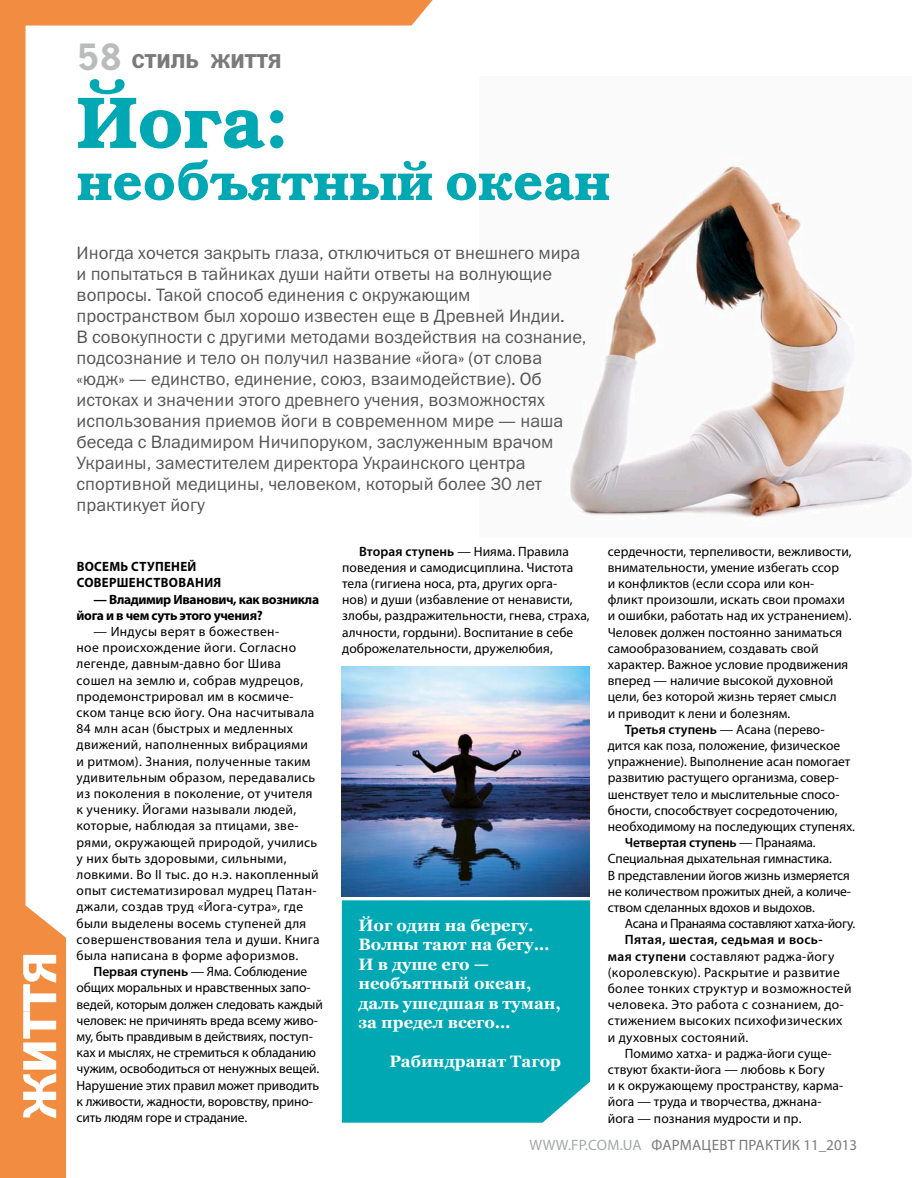
<style>
.page{position:relative;width:915px;height:1178px;background:#fff}
.page>*{position:absolute;margin:0;border:0;box-sizing:border-box;transform-origin:0 0}
.t1{font:73.5px "Bookman Demi ITC";color:#00a8b3}
.t2{font:700 67.5px "News Paper C";color:#fff}
.t3{font:52.5px "Bookman Demi ITC";color:#00a8b3}
.t4{font:700 39px "News Paper C";color:#babbbb}
.t5{font:700 28.5px "News Paper C";color:#7a7a7a}
.t6{font:18px/21px "Franklin Gothic Book ITC";color:#565454}
.t7{font:700 16.5px/19.5px "Georgia";color:#fff}
.t8{font:15px "Myriad Pro";letter-spacing:.02em;color:#7a7a7a}
.t9{font:13.5px/16.2px "Myriad Pro";letter-spacing:.005em;color:#000}
.t10{font:13.5px/16.2px "Myriad Pro";letter-spacing:.025em;color:#000}
.t11{font:700 13.5px/16.2px "Myriad Pro";letter-spacing:-.025em;color:#000}
.t12{font:13.5px "Myriad Pro";letter-spacing:-.025em;color:#000}
.t13{font:700 13.5px "Myriad Pro";letter-spacing:-.025em;color:#000;scale:.95 1}
.t14{font:600 13.5px "Myriad Pro";letter-spacing:-.01em;color:#000}
.s1{font-weight:600}
.s2{font-weight:400}
.s3{color:#a5a8a8}
</style>
<div class="page">
<svg style="left:0;top:0;width:433px;height:1178px"></svg>
<img style="left:570px;top:163px;width:340px;height:356px">
<div style="left:342px;top:900px;width:248px;height:223px;background:#00a8b3"></div>
<img style="left:342px;top:666px;width:247px;height:231px">
<h2 class="t2" style="left:-2px;top:1118px;width:168px;rotate:-90deg">життя</h2>
<h3 class="t4" style="left:77px;top:36px;width:47px">58</h3>
<h3 class="t5" style="left:132px;top:44px;width:151px">стиль життя</h3>
<h1 class="t1" style="left:77px;top:79px;width:214px">Йога:</h1>
<h3 class="t3" style="left:77px;top:150px;width:535px">необъятный океан</h3>
<p class="t6" style="left:77px;top:242px;width:511px">И ногда хочется закрыть глаза, отключиться от внешнего мира и попытаться в тайниках души найти ответы на волнующие вопросы. Такой способ единения с окружающим пространством был хорошо известен еще в Древней И ндии.<br>В совокупности с другими методами воздействия на сознание, подсознание и тело он получил название «йога» (от слова «юдж» — единство, единение, союз, взаимодействие). Об истоках и значении этого древнего учения, возможностях использования приемов йоги в современном мире — наша беседа с Владимиром Н ичипоруком, заслуженным врачом Украины, заместителем директора Украинского центра спортивной медицины, человеком, который более 30 лет практикует йогу</p>
<p class="t13" style="left:77px;top:558px;width:19px">Восем</p>
<p class="t13" style="left:120px;top:558px;width:21px">ь ступене</p>
<p class="t13" style="left:187px;top:558px;width:11px">й</p>
<p class="t13" style="left:77px;top:574px;width:10px">совершенствовани</p>
<p class="t13" style="left:213px;top:574px;width:10px">я</p>
<p class="t11" style="left:77px;top:590px;width:244px;text-indent:17px">— Владимир Иванович, как возникла йога и в чем суть этого учения?</p>
<p class="t10" style="left:77px;top:623px;width:244px;text-indent:17px">— ИНДУСЫ ВЕРЯТ В БОЖЕСТВЕН-<br>НОЕ ПРОИСХОЖДЕНИЕ ЙОГИ. СОГЛАСНО ЛЕГЕНДЕ, ДАВНЫМ-ДАВНО БОГ ШИВА СОШЕЛ НА ЗЕМЛЮ И, СОБРАВ МУДРЕЦОВ, ПРОДЕМОНСТРИРОВАЛ ИМ В КОСМИЧЕ-СКОМ ТАНЦЕ ВСЮ ЙОГУ. ОНА НАСЧИТЫВАЛА 84 МЛН АСАН (БЫСТРЫХ И МЕДЛЕННЫХ ДВИЖЕНИЙ, НАПОЛНЕННЫХ ВИБРАЦИЯМИ<br>И РИТМОМ). ЗНАНИЯ, ПОЛУЧЕННЫЕ ТАКИМ УДИВИТЕЛЬНЫМ ОБРАЗОМ, ПЕРЕДАВАЛИСЬ ИЗ ПОКОЛЕНИЯ В ПОКОЛЕНИЕ, ОТ УЧИТЕЛЯ К УЧЕНИКУ. ЙОГАМИ НАЗЫВАЛИ ЛЮДЕЙ, КОТОРЫЕ, НАБЛЮДАЯ ЗА ПТИЦАМИ, ЗВЕ-РЯМИ, ОКРУЖАЮЩЕЙ ПРИРОДОЙ, УЧИЛИСЬ У НИХ БЫТЬ ЗДОРОВЫМИ, СИЛЬНЫМИ, ЛОВКИМИ. ВО ІІ ТЫС. ДО Н.Э. НАКОПЛЕННЫЙ ОПЫТ СИСТЕМАТИЗИРОВАЛ МУДРЕЦ ПАТАН-ДЖАЛИ, СОЗДАВ ТРУД «ЙОГА-СУТРА», ГДЕ БЫЛИ ВЫДЕЛЕНЫ ВОСЕМЬ СТУПЕНЕЙ ДЛЯ СОВЕРШЕНСТВОВАНИЯ ТЕЛА И ДУШИ. КНИГА БЫЛА НАПИСАНА В ФОРМЕ АФОРИЗМОВ.</p>
<p class="t9" style="left:77px;top:963px;width:248px;text-indent:17px"><span class="s1">Первая ступень</span> — ЯМА. СОБЛЮДЕНИЕ ОБЩИХ МОРАЛЬНЫХ И НРАВСТВЕННЫХ ЗАПО-ВЕДЕЙ, КОТОРЫМ ДОЛЖЕН СЛЕДОВАТЬ КАЖДЫЙ ЧЕЛОВЕК: НЕ ПРИЧИНЯТЬ ВРЕДА ВСЕМУ ЖИВО-МУ, БЫТЬ ПРАВДИВЫМ В ДЕЙСТВИЯХ, ПОСТУП-КАХ И МЫСЛЯХ, НЕ СТРЕМИТЬСЯ К ОБЛАДАНИЮ ЧУЖИМ, ОСВОБОДИТЬСЯ ОТ НЕНУЖНЫХ ВЕЩЕЙ.<br>НАРУШЕНИЕ ЭТИХ ПРАВИЛ МОЖЕТ ПРИВОДИТЬ К ЛЖИВОСТИ, ЖАДНОСТИ, ВОРОВСТВУ, ПРИНО-СИТЬ ЛЮДЯМ ГОРЕ И СТРАДАНИЕ.</p>
<p class="t9" style="left:342px;top:543px;width:249px;text-indent:17px"><span class="s1">Вторая ступень</span> — НИЯМА. ПРАВИЛА ПОВЕДЕНИЯ И САМОДИСЦИПЛИНА. ЧИСТОТА ТЕЛА (ГИГИЕНА НОСА, РТА, ДРУГИХ ОРГА-<br>НОВ) И ДУШИ (ИЗБАВЛЕНИЕ ОТ НЕНАВИСТИ, ЗЛОБЫ, РАЗДРАЖИТЕЛЬНОСТИ, ГНЕВА, СТРАХА, АЛЧНОСТИ, ГОРДЫНИ). ВОСПИТАНИЕ В СЕБЕ ДОБРОЖЕЛАТЕЛЬНОСТИ, ДРУЖЕЛЮБИЯ,</p>
<p class="t9" style="left:607px;top:543px;width:245px">СЕРДЕЧНОСТИ, ТЕРПЕЛИВОСТИ, ВЕЖЛИВОСТИ,</p>
<p class="t9" style="left:607px;top:559px;width:233px">ВНИМАТЕЛЬНОСТИ, УМЕНИЕ ИЗБЕГАТЬ ССОР</p>
<p class="t9" style="left:607px;top:575px;width:208px">И КОНФЛИКТОВ (ЕСЛИ ССОРА ИЛИ КОН-</p>
<p class="t9" style="left:607px;top:591px;width:239px">ФЛИКТ ПРОИЗОШЛИ, ИСКАТЬ СВОИ ПРОМАХИ</p>
<p class="t9" style="left:607px;top:607px;width:245px">И ОШИБКИ, РАБОТАТЬ НАД ИХ УСТРАНЕНИЕМ).</p>
<p class="t9" style="left:607px;top:624px;width:236px">ЧЕЛОВЕК ДОЛЖЕН ПОСТОЯННО ЗАНИМАТЬСЯ</p>
<p class="t9" style="left:607px;top:640px;width:212px">САМООБРАЗОВАНИЕМ, СОЗДАВАТЬ СВОЙ</p>
<p class="t9" style="left:607px;top:656px;width:242px">ХАРАКТЕР. ВАЖНОЕ УСЛОВИЕ ПРОДВИЖЕНИЯ</p>
<p class="t9" style="left:607px;top:672px;width:227px">ВПЕРЕД — НАЛИЧИЕ ВЫСОКОЙ ДУХОВНОЙ</p>
<p class="t9" style="left:607px;top:688px;width:230px">ЦЕЛИ, БЕЗ КОТОРОЙ ЖИЗНЬ ТЕРЯЕТ СМЫСЛ</p>
<p class="t9" style="left:607px;top:705px;width:184px">И ПРИВОДИТ К ЛЕНИ И БОЛЕЗНЯМ.</p>
<p class="t9" style="left:624px;top:721px;width:201px"><span class="s1">Третья ступень</span> — АСАНА (ПЕРЕВО-</p>
<p class="t9" style="left:607px;top:737px;width:234px">ДИТСЯ КАК ПОЗА, ПОЛОЖЕНИЕ, ФИЗИЧЕСКОЕ</p>
<p class="t9" style="left:607px;top:753px;width:244px">УПРАЖНЕНИЕ). ВЫПОЛНЕНИЕ АСАН ПОМОГАЕТ</p>
<p class="t9" style="left:607px;top:769px;width:232px">РАЗВИТИЮ РАСТУЩЕГО ОРГАНИЗМА, СОВЕР-</p>
<p class="t9" style="left:607px;top:786px;width:233px">ШЕНСТВУЕТ ТЕЛО И МЫСЛИТЕЛЬНЫЕ СПОСО-</p>
<p class="t9" style="left:607px;top:802px;width:231px">БНОСТИ, СПОСОБСТВУЕТ СОСРЕДОТОЧЕНИЮ,</p>
<p class="t9" style="left:607px;top:818px;width:249px">НЕОБХОДИМОМУ НА ПОСЛЕДУЮЩИХ СТУПЕНЯХ.</p>
<p class="t14" style="left:624px;top:834px;width:192px">Четвертая ступень <span class="s2">— ПРАНАЯМА.</span></p>
<p class="t9" style="left:607px;top:850px;width:226px">СПЕЦИАЛЬНАЯ ДЫХАТЕЛЬНАЯ ГИМНАСТИКА.</p>
<p class="t9" style="left:607px;top:867px;width:243px">В ПРЕДСТАВЛЕНИИ ЙОГОВ ЖИЗНЬ ИЗМЕРЯЕТСЯ</p>
<p class="t9" style="left:607px;top:883px;width:244px">НЕ КОЛИЧЕСТВОМ ПРОЖИТЫХ ДНЕЙ, А КОЛИЧЕ-</p>
<p class="t9" style="left:607px;top:899px;width:209px">СТВОМ СДЕЛАННЫХ ВДОХОВ И ВЫДОХОВ.</p>
<p class="t12" style="left:624px;top:915px;width:232px">АСАНА И ПРАНАЯМА СОСТАВЛЯЮТ ХАТХА-ЙОГУ.</p>
<p class="t10" style="left:607px;top:931px;width:245px;text-indent:17px"><span class="s1">Пятая, шестая, седьмая и вось-<br>мая ступени</span> СОСТАВЛЯЮТ РАДЖА-ЙОГУ (КОРОЛЕВСКУЮ). РАСКРЫТИЕ И РАЗВИТИЕ БОЛЕЕ ТОНКИХ СТРУКТУР И ВОЗМОЖНОСТЕЙ ЧЕЛОВЕКА. ЭТО РАБОТА С СОЗНАНИЕМ, ДО-СТИЖЕНИЕМ ВЫСОКИХ ПСИХОФИЗИЧЕСКИХ И ДУХОВНЫХ СОСТОЯНИЙ.</p>
<p class="t9" style="left:607px;top:1045px;width:237px;text-indent:17px">ПОМИМО ХАТХА- И РАДЖА-ЙОГИ СУЩЕ-СТВУЮТ БХАКТИ-ЙОГА — ЛЮБОВЬ К БОГУ<br>И К ОКРУЖАЮЩЕМУ ПРОСТРАНСТВУ, КАРМА-ЙОГА — ТРУДА И ТВОРЧЕСТВА, ДЖНАНА-ЙОГА — ПОЗНАНИЯ МУДРОСТИ И ПР.</p>
<p class="t7" style="left:358px;top:914px;width:204px">Йог один на берегу.<br>Волны тают на бегу…<br>И в душе его — необъятный океан, даль ушедшая в туман, за предел всего…</p>
<p class="t7" style="left:389px;top:1051px;width:173px">Рабиндранат Тагор</p>
<p class="t8" style="left:529px;top:1135px;width:329px"><span class="s3">WWW.FP.COM.UA</span> ФАРМАЦЕВТ ПРАКТИК 11_2013</p>
</div>
